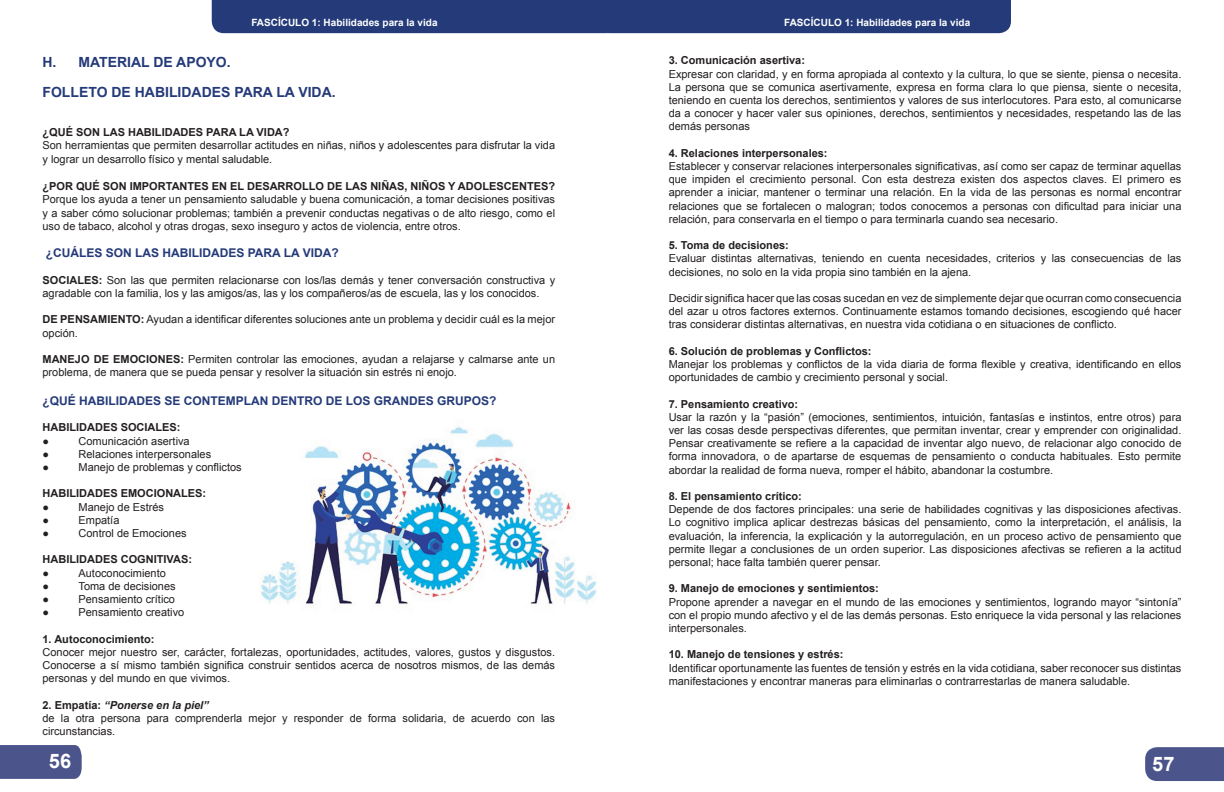
<style>
.page{position:relative;width:1224px;height:792px;background:#fff}
.page>*{position:absolute;margin:0;border:0;box-sizing:border-box;transform-origin:0 0}
.t1{font:700 20px "Arial";color:#fff}
.t2{font:700 14px/30px "Arial";color:#243a79}
.t3{font:700 12px "Arial";color:#243a79}
.t4{font:11px/13.2px "Arial";color:#231f20}
.t5{font:700 11px "Arial";color:#231f20}
.t6{font:700 10px "Arial";color:#fff}
.s1{font-weight:700}
.s2{font-weight:700;font-style:italic}
</style>
<div class="page">
<div style="left:1145px;top:747px;width:79px;height:34px;background:#4c558b"></div>
<div style="left:0;top:745px;width:82px;height:34px;background:#4c558b"></div>
<div style="left:212px;top:0;width:799px;height:33px;background:#243a79"></div>
<img style="left:260px;top:427px;width:337px;height:178px">
<p class="t6" style="left:251px;top:15px;width:188px">FASCÍCULO 1: Habilidades para la vida</p>
<p class="t6" style="left:784px;top:15px;width:188px">FASCÍCULO 1: Habilidades para la vida</p>
<p class="t2" style="left:43px;top:47px;width:295px">H. MATERIAL DE APOYO.<br>FOLLETO DE HABILIDADES PARA LA VIDA.</p>
<p class="t5" style="left:43px;top:125px;width:249px">¿QUÉ SON LAS HABILIDADES PARA LA VIDA?</p>
<p class="t4" style="left:43px;top:139px;width:514px">Son herramientas que permiten desarrollar actitudes en niñas, niños y adolescentes para disfrutar la vida y lograr un desarrollo físico y mental saludable.</p>
<p class="t5" style="left:43px;top:179px;width:514px">¿POR QUÉ SON IMPORTANTES EN EL DESARROLLO DE LAS NIÑAS, NIÑOS Y ADOLESCENTES?</p>
<p class="t4" style="left:43px;top:193px;width:514px;text-align:justify">Porque los ayuda a tener un pensamiento saludable y buena comunicación, a tomar decisiones positivas y a saber cómo solucionar problemas; también a prevenir conductas negativas o de alto riesgo, como el uso de tabaco, alcohol y otras drogas, sexo inseguro y actos de violencia, entre otros.</p>
<p class="t3" style="left:46px;top:245px;width:294px">¿CUÁLES SON LAS HABILIDADES PARA LA VIDA?</p>
<p class="t4" style="left:43px;top:273px;width:514px"><span class="s1">SOCIALES:</span> Son las que permiten relacionarse con los/las demás y tener conversación constructiva y agradable con la familia, los y las amigos/as, las y los compañeros/as de escuela, las y los conocidos.</p>
<p class="t4" style="left:43px;top:313px;width:514px"><span class="s1">DE PENSAMIENTO:</span> Ayudan a identificar diferentes soluciones ante un problema y decidir cuál es la mejor opción.</p>
<p class="t4" style="left:43px;top:353px;width:514px"><span class="s1">MANEJO DE EMOCIONES:</span> Permiten controlar las emociones, ayudan a relajarse y calmarse ante un problema, de manera que se pueda pensar y resolver la situación sin estrés ni enojo.</p>
<p class="t3" style="left:43px;top:393px;width:456px">¿QUÉ HABILIDADES SE CONTEMPLAN DENTRO DE LOS GRANDES GRUPOS?</p>
<p class="t5" style="left:43px;top:420px;width:140px">HABILIDADES SOCIALES:</p>
<p class="t4" style="left:43px;top:434px;width:8px">●</p>
<p class="t4" style="left:79px;top:434px;width:113px">Comunicación asertiva</p>
<p class="t4" style="left:43px;top:447px;width:8px">●</p>
<p class="t4" style="left:79px;top:447px;width:134px">Relaciones interpersonales</p>
<p class="t4" style="left:43px;top:461px;width:8px">●</p>
<p class="t4" style="left:79px;top:461px;width:165px">Manejo de problemas y conflictos</p>
<p class="t5" style="left:43px;top:486px;width:165px">HABILIDADES EMOCIONALES:</p>
<p class="t4" style="left:43px;top:500px;width:8px">●</p>
<p class="t4" style="left:79px;top:500px;width:87px">Manejo de Estrés</p>
<p class="t4" style="left:43px;top:513px;width:8px">●</p>
<p class="t4" style="left:79px;top:513px;width:42px">Empatía</p>
<p class="t4" style="left:43px;top:527px;width:8px">●</p>
<p class="t4" style="left:79px;top:527px;width:110px">Control de Emociones</p>
<p class="t5" style="left:43px;top:552px;width:151px">HABILIDADES COGNITIVAS:</p>
<p class="t4" style="left:43px;top:566px;width:8px">●</p>
<p class="t4" style="left:79px;top:566px;width:89px">Autoconocimiento</p>
<p class="t4" style="left:43px;top:579px;width:8px">●</p>
<p class="t4" style="left:79px;top:579px;width:99px">Toma de decisiones</p>
<p class="t4" style="left:43px;top:593px;width:8px">●</p>
<p class="t4" style="left:79px;top:593px;width:98px">Pensamiento crítico</p>
<p class="t4" style="left:43px;top:606px;width:8px">●</p>
<p class="t4" style="left:79px;top:606px;width:107px">Pensamiento creativo</p>
<p class="t5" style="left:43px;top:631px;width:114px">1. Autoconocimiento:</p>
<p class="t4" style="left:43px;top:645px;width:514px;text-align:justify">Conocer mejor nuestro ser, carácter, fortalezas, oportunidades, actitudes, valores, gustos y disgustos.<br>Conocerse a sí mismo también significa construir sentidos acerca de nosotros mismos, de las demás personas y del mundo en que vivimos.</p>
<p class="t4" style="left:43px;top:698px;width:514px"><span class="s1">2. Empatía:</span> <span class="s2">“Ponerse en la piel”<br></span>de la otra persona para comprenderla mejor y responder de forma solidaria, de acuerdo con las circunstancias.</p>
<p class="t5" style="left:669px;top:53px;width:138px">3. Comunicación asertiva:</p>
<p class="t4" style="left:669px;top:67px;width:514px;text-align:justify">Expresar con claridad, y en forma apropiada al contexto y la cultura, lo que se siente, piensa o necesita.<br>La persona que se comunica asertivamente, expresa en forma clara lo que piensa, siente o necesita, teniendo en cuenta los derechos, sentimientos y valores de sus interlocutores. Para esto, al comunicarse da a conocer y hacer valer sus opiniones, derechos, sentimientos y necesidades, respetando las de las demás personas</p>
<p class="t5" style="left:669px;top:146px;width:160px">4. Relaciones interpersonales:</p>
<p class="t4" style="left:669px;top:160px;width:514px;text-align:justify">Establecer y conservar relaciones interpersonales significativas, así como ser capaz de terminar aquellas que impiden el crecimiento personal. Con esta destreza existen dos aspectos claves. El primero es aprender a iniciar, mantener o terminar una relación. En la vida de las personas es normal encontrar relaciones que se fortalecen o malogran; todos conocemos a personas con dificultad para iniciar una relación, para conservarla en el tiempo o para terminarla cuando sea necesario.</p>
<p class="t5" style="left:669px;top:238px;width:122px">5. Toma de decisiones:</p>
<p class="t4" style="left:669px;top:252px;width:514px">Evaluar distintas alternativas, teniendo en cuenta necesidades, criterios y las consecuencias de las decisiones, no solo en la vida propia sino también en la ajena.</p>
<p class="t4" style="left:669px;top:292px;width:514px;text-align:justify">Decidir significa hacer que las cosas sucedan en vez de simplemente dejar que ocurran como consecuencia del azar u otros factores externos. Continuamente estamos tomando decisiones, escogiendo qué hacer tras considerar distintas alternativas, en nuestra vida cotidiana o en situaciones de conflicto.</p>
<p class="t5" style="left:669px;top:344px;width:204px">6. Solución de problemas y Conflictos:</p>
<p class="t4" style="left:669px;top:358px;width:514px">Manejar los problemas y conflictos de la vida diaria de forma flexible y creativa, identificando en ellos oportunidades de cambio y crecimiento personal y social.</p>
<p class="t5" style="left:669px;top:396px;width:131px">7. Pensamiento creativo:</p>
<p class="t4" style="left:669px;top:410px;width:514px;text-align:justify">Usar la razón y la “pasión” (emociones, sentimientos, intuición, fantasías e instintos, entre otros) para ver las cosas desde perspectivas diferentes, que permitan inventar, crear y emprender con originalidad.<br>Pensar creativamente se refiere a la capacidad de inventar algo nuevo, de relacionar algo conocido de forma innovadora, o de apartarse de esquemas de pensamiento o conducta habituales. Esto permite abordar la realidad de forma nueva, romper el hábito, abandonar la costumbre.</p>
<p class="t5" style="left:669px;top:489px;width:135px">8. El pensamiento crítico:</p>
<p class="t4" style="left:669px;top:503px;width:514px;text-align:justify">Depende de dos factores principales: una serie de habilidades cognitivas y las disposiciones afectivas.<br>Lo cognitivo implica aplicar destrezas básicas del pensamiento, como la interpretación, el análisis, la evaluación, la inferencia, la explicación y la autorregulación, en un proceso activo de pensamiento que permite llegar a conclusiones de un orden superior. Las disposiciones afectivas se refieren a la actitud personal; hace falta también querer pensar.</p>
<p class="t5" style="left:669px;top:581px;width:212px">9. Manejo de emociones y sentimientos:</p>
<p class="t4" style="left:669px;top:595px;width:514px;text-align:justify">Propone aprender a navegar en el mundo de las emociones y sentimientos, logrando mayor “sintonía” con el propio mundo afectivo y el de las demás personas. Esto enriquece la vida personal y las relaciones interpersonales.</p>
<p class="t5" style="left:669px;top:647px;width:176px">10. Manejo de tensiones y estrés:</p>
<p class="t4" style="left:669px;top:661px;width:514px">Identificar oportunamente las fuentes de tensión y estrés en la vida cotidiana, saber reconocer sus distintas manifestaciones y encontrar maneras para eliminarlas o contrarrestarlas de manera saludable.</p>
<h1 class="t1" style="left:49px;top:748px;width:24px">56</h1>
<h1 class="t1" style="left:1152px;top:750px;width:24px">57</h1>
</div>
